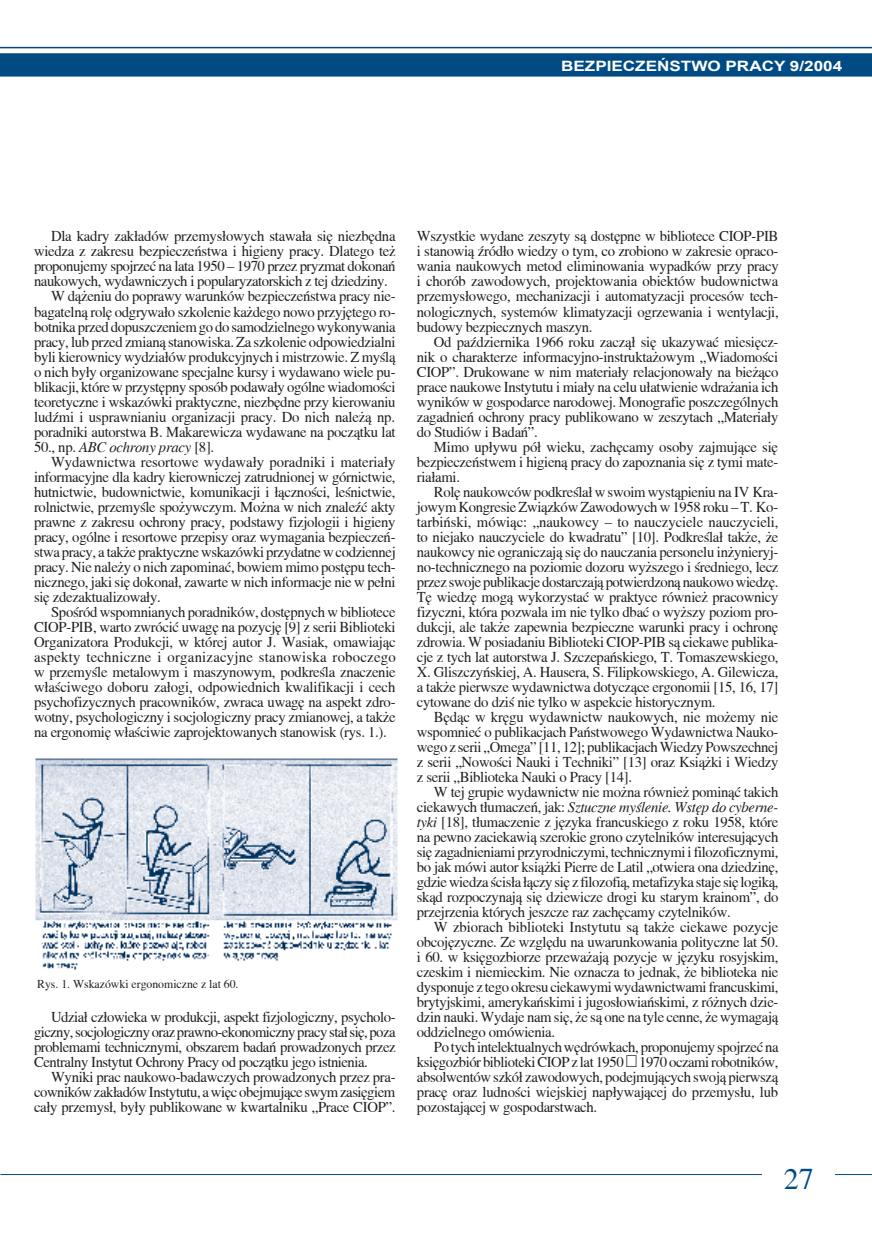
<style>
.page{position:relative;width:872px;height:1255px;background:#fff}
.page>*{position:absolute;margin:0;border:0;box-sizing:border-box;transform-origin:0 0}
.t1{font:30px "Toronto";color:#004b84}
.t2{font:15px/15px "Toronto";letter-spacing:-.02em;color:#231f20;text-align:justify}
.t3{font:15px "Toronto";letter-spacing:.015em;color:#231f20}
.t4{font:italic 15px "Toronto";letter-spacing:-.02em;color:#231f20}
.t5{font:700 14.25px "Arial";color:#fff;scale:1.2 1}
.t6{font:12px "Toronto";color:#231f20}
.s1{font-style:normal}
.s2{font-style:italic}
</style>
<div class="page">
<svg style="left:0;top:48px;width:872px;height:29px;background:#2e6b9a"></svg>
<hr style="left:0;top:1174px;width:872px;height:1px;background:#004b84">
<div style="left:762px;top:1166px;width:72px;height:17px;background:#fff"></div>
<hr style="left:0;top:47px;width:872px;height:1px;background:#004b84">
<img style="left:35px;top:758px;width:363px;height:212px">
<p class="t5" style="left:561px;top:56px;width:236px">BEZPIECZEŃSTWO PRACY 9/2004</p>
<p class="t2" style="left:51px;top:229px;width:346px">Dla kadry zakładów przemysłowych stawała się niezbędna</p>
<p class="t2" style="left:34px;top:244px;width:363px">wiedza z zakresu bezpieczeństwa i higieny pracy. Dlatego też</p>
<p class="t2" style="left:34px;top:259px;width:363px">proponujemy spojrzeć na lata 1950 – 1970 przez pryzmat dokonań</p>
<p class="t2" style="left:34px;top:274px;width:355px">naukowych, wydawniczych i popularyzatorskich z tej dziedziny.</p>
<p class="t2" style="left:51px;top:289px;width:346px">W dążeniu do poprawy warunków bezpieczeństwa pracy nie-</p>
<p class="t2" style="left:34px;top:304px;width:363px">bagatelną rolę odgrywało szkolenie każdego nowo przyjętego ro-</p>
<p class="t2" style="left:34px;top:319px;width:363px">botnika przed dopuszczeniem go do samodzielnego wykonywania</p>
<p class="t2" style="left:34px;top:334px;width:363px">pracy, lub przed zmianą stanowiska. Za szkolenie odpowiedzialni</p>
<p class="t2" style="left:34px;top:349px;width:363px">byli kierownicy wydziałów produkcyjnych i mistrzowie. Z myślą</p>
<p class="t2" style="left:34px;top:364px;width:363px">o nich były organizowane specjalne kursy i wydawano wiele pu-</p>
<p class="t2" style="left:34px;top:379px;width:363px">blikacji, które w przystępny sposób podawały ogólne wiadomości</p>
<p class="t2" style="left:34px;top:394px;width:363px">teoretyczne i wskazówki praktyczne, niezbędne przy kierowaniu</p>
<p class="t2" style="left:34px;top:409px;width:363px">ludźmi i usprawnianiu organizacji pracy. Do nich należą np.</p>
<p class="t2" style="left:34px;top:424px;width:363px">poradniki autorstwa B. Makarewicza wydawane na początku lat</p>
<p class="t4" style="left:34px;top:438px;width:182px"><span class="s1">50., np.</span> ABC ochrony pracy <span class="s1">[8].</span></p>
<p class="t2" style="left:51px;top:454px;width:346px">Wydawnictwa resortowe wydawały poradniki i materiały</p>
<p class="t2" style="left:34px;top:469px;width:363px">informacyjne dla kadry kierowniczej zatrudnionej w górnictwie,</p>
<p class="t2" style="left:34px;top:484px;width:363px">hutnictwie, budownictwie, komunikacji i łączności, leśnictwie,</p>
<p class="t2" style="left:34px;top:499px;width:363px">rolnictwie, przemyśle spożywczym. Można w nich znaleźć akty</p>
<p class="t2" style="left:34px;top:514px;width:363px">prawne z zakresu ochrony pracy, podstawy fizjologii i higieny</p>
<p class="t2" style="left:34px;top:529px;width:363px">pracy, ogólne i resortowe przepisy oraz wymagania bezpieczeń-</p>
<p class="t2" style="left:34px;top:544px;width:363px">stwa pracy, a także praktyczne wskazówki przydatne w codziennej</p>
<p class="t2" style="left:34px;top:559px;width:363px">pracy. Nie należy o nich zapominać, bowiem mimo postępu tech-</p>
<p class="t2" style="left:34px;top:574px;width:363px">nicznego, jaki się dokonał, zawarte w nich informacje nie w pełni</p>
<p class="t2" style="left:34px;top:589px;width:128px">się zdezaktualizowały.</p>
<p class="t2" style="left:51px;top:604px;width:346px">Spośród wspomnianych poradników, dostępnych w bibliotece</p>
<p class="t2" style="left:34px;top:619px;width:363px">CIOP-PIB, warto zwrócić uwagę na pozycję [9] z serii Biblioteki</p>
<p class="t2" style="left:34px;top:634px;width:363px">Organizatora Produkcji, w której autor J. Wasiak, omawiając</p>
<p class="t3" style="left:34px;top:648px;width:363px">aspekty techniczne i organizacyjne stanowiska roboczego</p>
<p class="t2" style="left:34px;top:664px;width:363px">w przemyśle metalowym i maszynowym, podkreśla znaczenie</p>
<p class="t2" style="left:34px;top:679px;width:363px">właściwego doboru załogi, odpowiednich kwalifikacji i cech</p>
<p class="t2" style="left:34px;top:694px;width:363px">psychofizycznych pracowników, zwraca uwagę na aspekt zdro-</p>
<p class="t2" style="left:34px;top:709px;width:363px">wotny, psychologiczny i socjologiczny pracy zmianowej, a także</p>
<p class="t2" style="left:34px;top:724px;width:354px">na ergonomię właściwie zaprojektowanych stanowisk (rys. 1.).</p>
<p class="t6" style="left:37px;top:976px;width:203px">Rys. 1. Wskazówki ergonomiczne z lat 60.</p>
<p class="t2" style="left:34px;top:1009px;width:363px;text-indent:17px">Udział człowieka w produkcji, aspekt fizjologiczny, psycholo&shy;giczny, socjologiczny oraz prawno-ekonomiczny pracy stał się, poza problemami technicznymi, obszarem badań prowadzonych przez Centralny Instytut Ochrony Pracy od początku jego istnienia.</p>
<p class="t2" style="left:34px;top:1069px;width:363px;text-indent:17px">Wyniki prac naukowo-badawczych prowadzonych przez pra&shy;cowników zakładów Instytutu, a więc obejmujące swym zasięgiem cały przemysł, były publikowane w kwartalniku „Prace CIOP”.</p>
<p class="t2" style="left:417px;top:229px;width:363px">Wszystkie wydane zeszyty są dostępne w bibliotece CIOP-PIB i stanowią źródło wiedzy o tym, co zrobiono w zakresie opraco&shy;wania naukowych metod eliminowania wypadków przy pracy i chorób zawodowych, projektowania obiektów budownictwa przemysłowego, mechanizacji i automatyzacji procesów tech&shy;nologicznych, systemów klimatyzacji ogrzewania i wentylacji, budowy bezpiecznych maszyn.</p>
<p class="t2" style="left:417px;top:334px;width:363px;text-indent:17px">Od października 1966 roku zaczął się ukazywać miesięcz&shy;nik o charakterze informacyjno-instruktażowym „Wiadomości CIOP”. Drukowane w nim materiały relacjonowały na bieżąco prace naukowe Instytutu i miały na celu ułatwienie wdrażania ich wyników w gospodarce narodowej. Monografie poszczególnych zagadnień ochrony pracy publikowano w zeszytach „Materiały do Studiów i Badań”.</p>
<p class="t2" style="left:417px;top:439px;width:363px;text-indent:17px">Mimo upływu pół wieku, zachęcamy osoby zajmujące się bezpieczeństwem i higieną pracy do zapoznania się z tymi mate&shy;riałami.</p>
<p class="t2" style="left:417px;top:484px;width:363px;text-indent:17px">Rolę naukowców podkreślał w swoim wystąpieniu na IV Kra&shy;jowym Kongresie Związków Zawodowych w 1958 roku – T. Ko&shy;tarbiński, mówiąc: „naukowcy – to nauczyciele nauczycieli, to niejako nauczyciele do kwadratu” [10]. Podkreślał także, że naukowcy nie ograniczają się do nauczania personelu inżynieryj&shy;no-technicznego na poziomie dozoru wyższego i średniego, lecz przez swoje publikacje dostarczają potwierdzoną naukowo wiedzę.<br>Tę wiedzę mogą wykorzystać w praktyce również pracownicy fizyczni, która pozwala im nie tylko dbać o wyższy poziom pro&shy;dukcji, ale także zapewnia bezpieczne warunki pracy i ochronę zdrowia. W posiadaniu Biblioteki CIOP-PIB są ciekawe publika&shy;cje z tych lat autorstwa J. Szczepańskiego, T. Tomaszewskiego, X. Gliszczyńskiej, A. Hausera, S. Filipkowskiego, A. Gilewicza, a także pierwsze wydawnictwa dotyczące ergonomii [15, 16, 17] cytowane do dziś nie tylko w aspekcie historycznym.</p>
<p class="t2" style="left:417px;top:709px;width:363px;text-indent:17px">Będąc w kręgu wydawnictw naukowych, nie możemy nie wspomnieć o publikacjach Państwowego Wydawnictwa Nauko&shy;wego z serii „Omega” [11, 12]; publikacjach Wiedzy Powszechnej z serii „Nowości Nauki i Techniki” [13] oraz Książki i Wiedzy z serii „Biblioteka Nauki o Pracy [14].</p>
<p class="t2" style="left:417px;top:784px;width:363px;text-indent:17px">W tej grupie wydawnictw nie można również pominąć takich ciekawych tłumaczeń, jak: <span class="s2">Sztuczne myślenie. Wstęp do cyberne&shy;tyki</span> [18], tłumaczenie z języka francuskiego z roku 1958, które na pewno zaciekawią szerokie grono czytelników interesujących się zagadnieniami przyrodniczymi, technicznymi i filozoficznymi, bo jak mówi autor książki Pierre de Latil „otwiera ona dziedzinę, gdzie wiedza ścisła łączy się z filozofią, metafizyka staje się logiką, skąd rozpoczynają się dziewicze drogi ku starym krainom”, do przejrzenia których jeszcze raz zachęcamy czytelników.</p>
<p class="t2" style="left:417px;top:919px;width:363px;text-indent:17px">W zbiorach biblioteki Instytutu są także ciekawe pozycje obcojęzyczne. Ze względu na uwarunkowania polityczne lat 50. i 60. w księgozbiorze przeważają pozycje w języku rosyjskim, czeskim i niemieckim. Nie oznacza to jednak, że biblioteka nie dysponuje z tego okresu ciekawymi wydawnictwami francuskimi, brytyjskimi, amerykańskimi i jugosłowiańskimi, z różnych dzie&shy;dzin nauki. Wydaje nam się, że są one na tyle cenne, że wymagają oddzielnego omówienia.</p>
<p class="t2" style="left:417px;top:1039px;width:363px;text-indent:17px">Po tych intelektualnych wędrówkach, proponujemy spojrzeć na księgozbiór biblioteki CIOP z lat 1950 1970 oczami robotników, absolwentów szkół zawodowych, podejmujących swoją pierwszą pracę oraz ludności wiejskiej napływającej do przemysłu, lub pozostającej w gospodarstwach.</p>
<h1 class="t1" style="left:783px;top:1161px;width:31px">27</h1>
</div>
